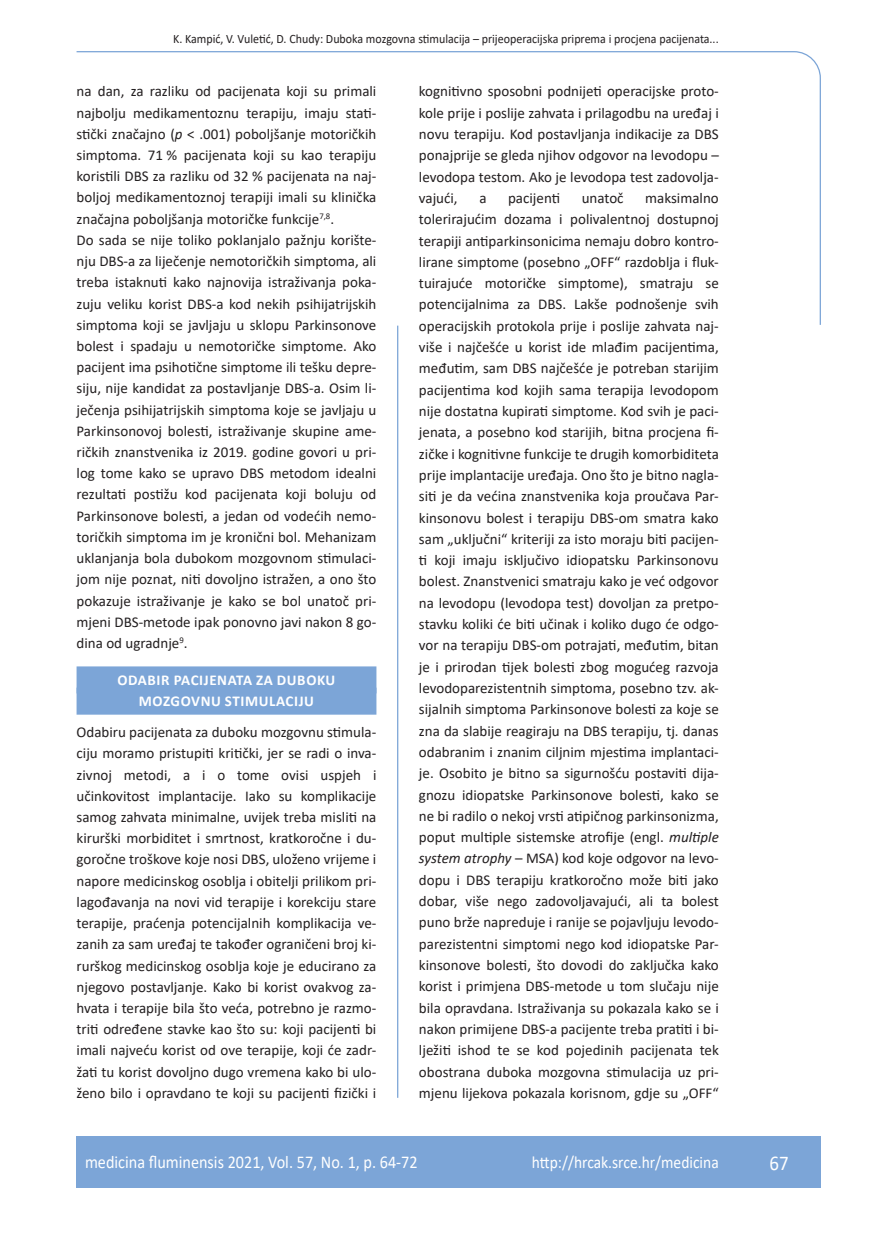
<style>
.page{position:relative;width:872px;height:1234px;background:#fff}
.page>*{position:absolute;margin:0;border:0;box-sizing:border-box;transform-origin:0 0}
.t1{font:21px "Calibri";color:#fff;scale:.9 1}
.t2{font:18px "Calibri";color:#fff;scale:.9 1}
.t3{font:17.25px "Calibri";color:#fff;scale:.9 1}
.osnovni_tekst{font:15px/21.3px "Calibri";color:#231f20;text-align:justify}
.naslov_ruler{font:700 15px "Calibri";letter-spacing:.04em;color:#fff}
.glava{font:12.75px "Calibri";color:#231f20;scale:.94 1}
.s1{font-style:italic}
</style>
<div class="page">
<svg style="left:76px;top:51px;width:745px;height:275px"></svg>
<hr style="left:397px;top:325px;width:1px;height:772px;background:#7ca5d7">
<div style="left:77px;top:1135px;width:744px;height:51px;background:#7ca5d7"></div>
<div style="left:77px;top:666px;width:299px;height:27px;background:#7ca5d7"></div>
<div style="left:77px;top:687px;width:299px;height:27px;background:#7ca5d7"></div>
<p class="glava" style="left:173px;top:29px;width:582px">K. Kampić, V. Vuletić, D. Chudy: Duboka mozgovna stimulacija – prijeoperacijska priprema i procjena pacijenata...</p>
<p class="osnovni_tekst" style="left:77px;top:80px;width:301px">na dan, za razliku od pacijenata koji su primali najbolju medikamentoznu terapiju, imaju stati&shy;stički značajno (<span class="s1">p</span> &lt; .001) poboljšanje motoričkih simptoma. 71 % pacijenata koji su kao terapiju koristili DBS za razliku od 32 % pacijenata na naj&shy;boljoj medikamentoznoj terapiji imali su klinička značajna poboljšanja motoričke funkcije<sup>7,8</sup>.</p>
<p class="osnovni_tekst" style="left:77px;top:229px;width:301px">Do sada se nije toliko poklanjalo pažnju korište&shy;nju DBS-a za liječenje nemotoričkih simptoma, ali treba istaknuti kako najnovija istraživanja poka&shy;zuju veliku korist DBS-a kod nekih psihijatrijskih simptoma koji se javljaju u sklopu Parkinsonove bolest i spadaju u nemotoričke simptome. Ako pacijent ima psihotične simptome ili tešku depre&shy;siju, nije kandidat za postavljanje DBS-a. Osim li&shy;ječenja psihijatrijskih simptoma koje se javljaju u Parkinsonovoj bolesti, istraživanje skupine ame&shy;ričkih znanstvenika iz 2019. godine govori u pri&shy;log tome kako se upravo DBS metodom idealni rezultati postižu kod pacijenata koji boluju od Parkinsonove bolesti, a jedan od vodećih nemo&shy;toričkih simptoma im je kronični bol. Mehanizam uklanjanja bola dubokom mozgovnom stimulaci&shy;jom nije poznat, niti dovoljno istražen, a ono što pokazuje istraživanje je kako se bol unatoč pri&shy;mjeni DBS-metode ipak ponovno javi nakon 8 go&shy;dina od ugradnje<sup>9</sup>.</p>
<p class="naslov_ruler" style="left:117px;top:669px;width:219px">ODABIR PACIJENATA ZA DUBOKU</p>
<p class="naslov_ruler" style="left:139px;top:690px;width:177px">MOZGOVNU STIMULACIJU</p>
<p class="osnovni_tekst" style="left:77px;top:721px;width:301px">Odabiru pacijenata za duboku mozgovnu stimula&shy;ciju moramo pristupiti kritički, jer se radi o inva&shy;zivnoj metodi, a i o tome ovisi uspjeh i učinkovitost implantacije. Iako su komplikacije samog zahvata minimalne, uvijek treba misliti na kirurški morbiditet i smrtnost, kratkoročne i du&shy;goročne troškove koje nosi DBS, uloženo vrijeme i napore medicinskog osoblja i obitelji prilikom pri&shy;lagođavanja na novi vid terapije i korekciju stare terapije, praćenja potencijalnih komplikacija ve&shy;zanih za sam uređaj te također ograničeni broj ki&shy;rurškog medicinskog osoblja koje je educirano za njegovo postavljanje. Kako bi korist ovakvog za&shy;hvata i terapije bila što veća, potrebno je razmo&shy;triti određene stavke kao što su: koji pacijenti bi imali najveću korist od ove terapije, koji će zadr&shy;žati tu korist dovoljno dugo vremena kako bi ulo&shy;ženo bilo i opravdano te koji su pacijenti fizički i</p>
<p class="osnovni_tekst" style="left:419px;top:80px;width:301px">kognitivno sposobni podnijeti operacijske proto&shy;kole prije i poslije zahvata i prilagodbu na uređaj i novu terapiju. Kod postavljanja indikacije za DBS ponajprije se gleda njihov odgovor na levodopu – levodopa testom. Ako je levodopa test zadovolja&shy;vajući,</p>
<p class="osnovni_tekst" style="left:479px;top:187px;width:9px">a</p>
<p class="osnovni_tekst" style="left:508px;top:187px;width:53px">pacijenti</p>
<p class="osnovni_tekst" style="left:581px;top:187px;width:43px">unatoč</p>
<p class="osnovni_tekst" style="left:419px;top:187px;width:301px;text-indent:226px">maksimalno tolerirajućim dozama i polivalentnoj dostupnoj terapiji antiparkinsonicima nemaju dobro kontro&shy;lirane simptome (posebno „OFF“ razdoblja i fluk&shy;tuirajuće motoričke simptome), smatraju se potencijalnima za DBS. Lakše podnošenje svih operacijskih protokola prije i poslije zahvata naj&shy;više i najčešće u korist ide mlađim pacijentima, međutim, sam DBS najčešće je potreban starijim pacijentima kod kojih sama terapija levodopom nije dostatna kupirati simptome. Kod svih je paci&shy;jenata, a posebno kod starijih, bitna procjena fi&shy;zičke i kognitivne funkcije te drugih komorbiditeta prije implantacije uređaja. Ono što je bitno nagla&shy;siti je da većina znanstvenika koja proučava Par&shy;kinsonovu bolest i terapiju DBS-om smatra kako sam „uključni“ kriteriji za isto moraju biti pacijen&shy;ti koji imaju isključivo idiopatsku Parkinsonovu bolest. Znanstvenici smatraju kako je već odgovor na levodopu (levodopa test) dovoljan za pretpo&shy;stavku koliki će biti učinak i koliko dugo će odgo&shy;vor na terapiju DBS-om potrajati, međutim, bitan je i prirodan tijek bolesti zbog mogućeg razvoja levodoparezistentnih simptoma, posebno tzv. ak&shy;sijalnih simptoma Parkinsonove bolesti za koje se zna da slabije reagiraju na DBS terapiju, tj. danas odabranim i znanim ciljnim mjestima implantaci&shy;je. Osobito je bitno sa sigurnošću postaviti dija&shy;gnozu idiopatske Parkinsonove bolesti, kako se ne bi radilo o nekoj vrsti atipičnog parkinsonizma, poput multiple sistemske atrofije (engl. <span class="s1">multiple system atrophy</span> – MSA) kod koje odgovor na levo&shy;dopu i DBS terapiju kratkoročno može biti jako dobar, više nego zadovoljavajući, ali ta bolest puno brže napreduje i ranije se pojavljuju levodo&shy;parezistentni simptomi nego kod idiopatske Par&shy;kinsonove bolesti, što dovodi do zaključka kako korist i primjena DBS-metode u tom slučaju nije bila opravdana. Istraživanja su pokazala kako se i nakon primijene DBS-a pacijente treba pratiti i bi&shy;lježiti ishod te se kod pojedinih pacijenata tek obostrana duboka mozgovna stimulacija uz pri&shy;mjenu lijekova pokazala korisnom, gdje su „OFF“</p>
<p class="t2" style="left:85px;top:1149px;width:371px">medicina fluminensis 2021, Vol. 57, No. 1, p. 64-72</p>
<p class="t3" style="left:532px;top:1150px;width:209px">http://hrcak.srce.hr/medicina</p>
<p class="t1" style="left:769px;top:1147px;width:23px">67</p>
</div>
